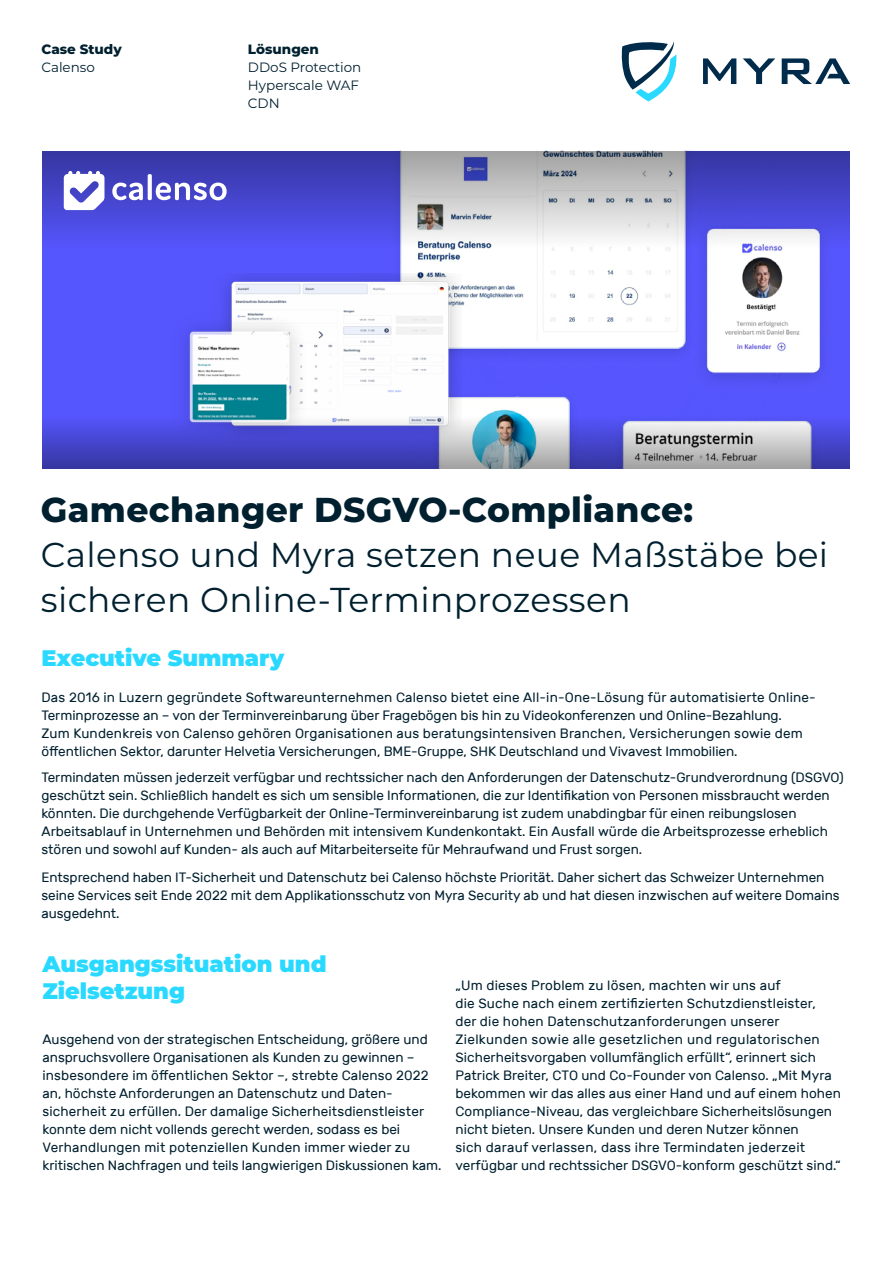
<style>
.page{position:relative;width:893px;height:1263px;background:#fff}
.page>*{position:absolute;margin:0;border:0;box-sizing:border-box;transform-origin:0 0}
.t1{font:34.5px/45px "Montserrat";letter-spacing:.01em;color:#00202f}
.t2{font:800 34.5px "Montserrat";letter-spacing:.01em;color:#00202f}
.t3{font:900 22.5px/27px "Montserrat";color:#2ad9ff}
.t4{font:13.5px/18px "Rubik";color:#00202f}
.t5{font:13.5px/18px "Montserrat";color:#00202f}
.t6{font:800 13.5px "Montserrat";color:#00202f}
</style>
<div class="page">
<svg style="left:621px;top:41px;width:55px;height:60px"></svg>
<svg style="left:703px;top:58px;width:33px;height:26px"></svg>
<svg style="left:743px;top:58px;width:32px;height:26px"></svg>
<svg style="left:782px;top:58px;width:68px;height:26px"></svg>
<div style="left:43px;top:151px;width:807px;height:317px;background:#5656fe"></div>
<img style="left:462px;top:318px;width:362px;height:60px">
<svg style="left:43px;top:151px;width:807px;height:167px"></svg>
<img style="left:171px;top:273px;width:291px;height:105px">
<svg style="left:43px;top:378px;width:807px;height:90px"></svg>
<svg style="left:112px;top:183px;width:31px;height:17px"></svg>
<svg style="left:148px;top:174px;width:4px;height:26px"></svg>
<svg style="left:156px;top:183px;width:71px;height:17px"></svg>
<svg style="left:64px;top:171px;width:41px;height:39px;background:#ccccef"></svg>
<p class="t6" style="left:41px;top:39px;width:82px">Case Study</p>
<p class="t5" style="left:41px;top:58px;width:55px">Calenso</p>
<p class="t6" style="left:248px;top:39px;width:73px">Lösungen</p>
<p class="t5" style="left:248px;top:58px;width:115px">DDoS Protection<br>Hyperscale WAF<br>CDN</p>
<h1 class="t2" style="left:41px;top:484px;width:654px">Gamechanger DSGVO-Compliance:</h1>
<h1 class="t1" style="left:41px;top:531px;width:789px">Calenso und Myra setzen neue Maßstäbe bei sicheren Online-Terminprozessen</h1>
<h2 class="t3" style="left:41px;top:643px;width:244px">Executive Summary</h2>
<p class="t4" style="left:41px;top:689px;width:776px">Das 2016 in Luzern gegründete Softwareunternehmen Calenso bietet eine All-in-One-Lösung für automatisierte Online-Terminprozesse an – von der Terminvereinbarung über Fragebögen bis hin zu Videokonferenzen und Online-Bezahlung.<br>Zum Kundenkreis von Calenso gehören Organisationen aus beratungsintensiven Branchen, Versicherungen sowie dem öffentlichen Sektor, darunter Helvetia Versicherungen, BME-Gruppe, SHK Deutschland und Vivavest Immobilien.</p>
<p class="t4" style="left:41px;top:768px;width:804px">Termindaten müssen jederzeit verfügbar und rechtssicher nach den Anforderungen der Datenschutz-Grundverordnung (DSGVO) geschützt sein. Schließlich handelt es sich um sensible Informationen, die zur Identifikation von Personen missbraucht werden könnten. Die durchgehende Verfügbarkeit der Online-Terminvereinbarung ist zudem unabdingbar für einen reibungslosen Arbeitsablauf in Unternehmen und Behörden mit intensivem Kundenkontakt. Ein Ausfall würde die Arbeitsprozesse erheblich stören und sowohl auf Kunden- als auch auf Mitarbeiterseite für Mehraufwand und Frust sorgen.</p>
<p class="t4" style="left:41px;top:869px;width:800px">Entsprechend haben IT-Sicherheit und Datenschutz bei Calenso höchste Priorität. Daher sichert das Schweizer Unternehmen seine Services seit Ende 2022 mit dem Applikationsschutz von Myra Security ab und hat diesen inzwischen auf weitere Domains ausgedehnt.</p>
<h2 class="t3" style="left:43px;top:949px;width:286px">Ausgangssituation und<br>Zielsetzung</h2>
<p class="t4" style="left:43px;top:1031px;width:401px">Ausgehend von der strategischen Entscheidung, größere und anspruchsvollere Organisationen als Kunden zu gewinnen – insbesondere im öffentlichen Sektor –, strebte Calenso 2022 an, höchste Anforderungen an Datenschutz und Daten&shy;sicherheit zu erfüllen. Der damalige Sicherheitsdienstleister konnte dem nicht vollends gerecht werden, sodass es bei Verhandlungen mit potenziellen Kunden immer wieder zu kritischen Nachfragen und teils langwierigen Diskussionen kam.</p>
<p class="t4" style="left:455px;top:977px;width:387px">„Um dieses Problem zu lösen, machten wir uns auf<br>die Suche nach einem zertifizierten Schutzdienstleister,<br>der die hohen Datenschutzanforderungen unserer Zielkunden sowie alle gesetzlichen und regulatorischen Sicherheitsvorgaben vollumfänglich erfüllt“, erinnert sich Patrick Breiter, CTO und Co-Founder von Calenso. „Mit Myra bekommen wir das alles aus einer Hand und auf einem hohen Compliance-Niveau, das vergleichbare Sicherheitslösungen nicht bieten. Unsere Kunden und deren Nutzer können<br>sich darauf verlassen, dass ihre Termindaten jederzeit verfügbar und rechtssicher DSGVO-konform geschützt sind.“</p>
</div>
